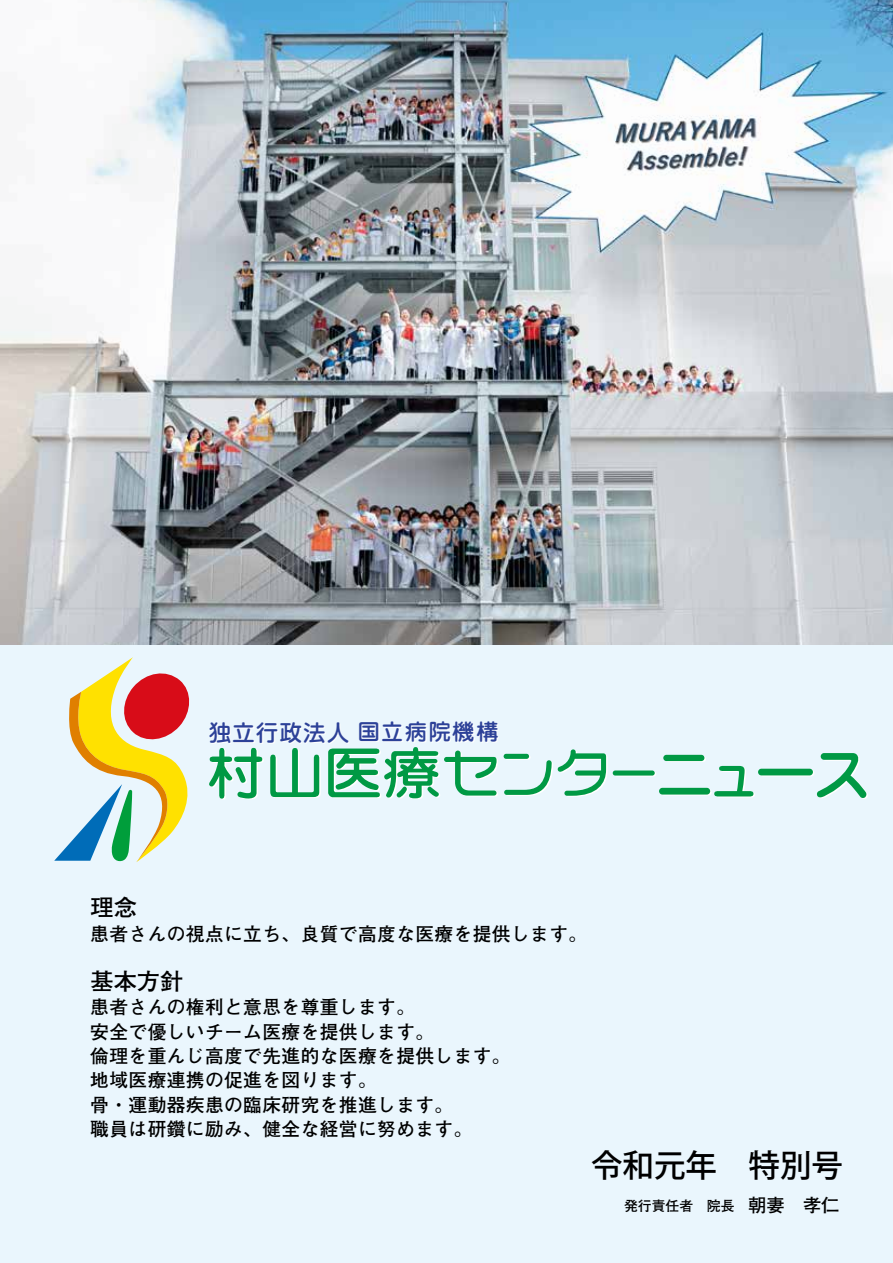
<style>
.page{position:relative;width:893px;height:1263px;background:#eaf6fd}
.page>*{position:absolute;margin:0;border:0;box-sizing:border-box;transform-origin:0 0}
.t1{font:500 31.5px "Koz Go Pr 6 N";color:#000}
.t2{font:700 23.25px "Futo Go B101 Pr 5";color:#000}
.t3{font:500 22.05px "Shin M Go Pro";letter-spacing:.07em;color:#2c4198}
.t4{font:700 18.75px/24.5px "Futo Go B101 Pr 5";letter-spacing:.02em;color:#000}
.t5{font:700 13.8px "Futo Go B101 Pr 5";color:#000}
.s1{font-family:"Jun 34 Pro"}
.s2{font-size:18.3px}
</style>
<div class="page">
<div style="left:614px;top:771px;width:42px;height:5px;background:#bde4ce;border-radius:3px"></div>
<svg style="left:665px;top:756px;width:41px;height:6px"></svg>
<svg style="left:661px;top:789px;width:51px;height:6px"></svg>
<div style="left:760px;top:770px;width:54px;height:6px;background:#edf7f1;border-radius:3px"></div>
<svg style="left:209px;top:748px;width:55px;height:52px"></svg>
<svg style="left:270px;top:748px;width:51px;height:50px"></svg>
<svg style="left:714px;top:766px;width:41px;height:31px"></svg>
<svg style="left:328px;top:747px;width:170px;height:52px"></svg>
<svg style="left:504px;top:749px;width:104px;height:48px"></svg>
<div style="left:613px;top:770px;width:42px;height:5px;background:#094;border-radius:3px"></div>
<div style="left:663px;top:755px;width:41px;height:6px;background:#094;border-radius:3px"></div>
<div style="left:659px;top:788px;width:51px;height:6px;background:#094;border-radius:3px"></div>
<div style="left:758px;top:769px;width:55px;height:6px;background:#094;border-radius:3px"></div>
<svg style="left:817px;top:753px;width:51px;height:46px"></svg>
<svg style="left:54px;top:657px;width:136px;height:205px"></svg>
<img style="left:1px;top:0;width:892px;height:644px">
<p class="t3" style="left:209px;top:714px;width:291px">独立行政法人<span class="s1">国立病院機構</span></p>
<p class="t2" style="left:90px;top:889px;width:48px">理念</p>
<p class="t4" style="left:90px;top:920px;width:498px">患者さんの視点に立ち、良質で高度な医療を提供します。</p>
<p class="t2" style="left:90px;top:962px;width:94px">基本方針</p>
<p class="t4" style="left:90px;top:993px;width:422px">患者さんの権利と意思を尊重します。<br>安全で優しいチーム医療を提供します。<br>倫理を重んじ高度で先進的な医療を提供します。地域医療連携の促進を図ります。<br>骨・運動器疾患の臨床研究を推進します。<br>職員は研鑽に励み、健全な経営に努めます。</p>
<h1 class="t1" style="left:591px;top:1147px;width:253px">令和元年　特別号</h1>
<p class="t5" style="left:624px;top:1195px;width:217px">発行責任者　院長 <span class="s2">朝妻　孝仁</span></p>
</div>
